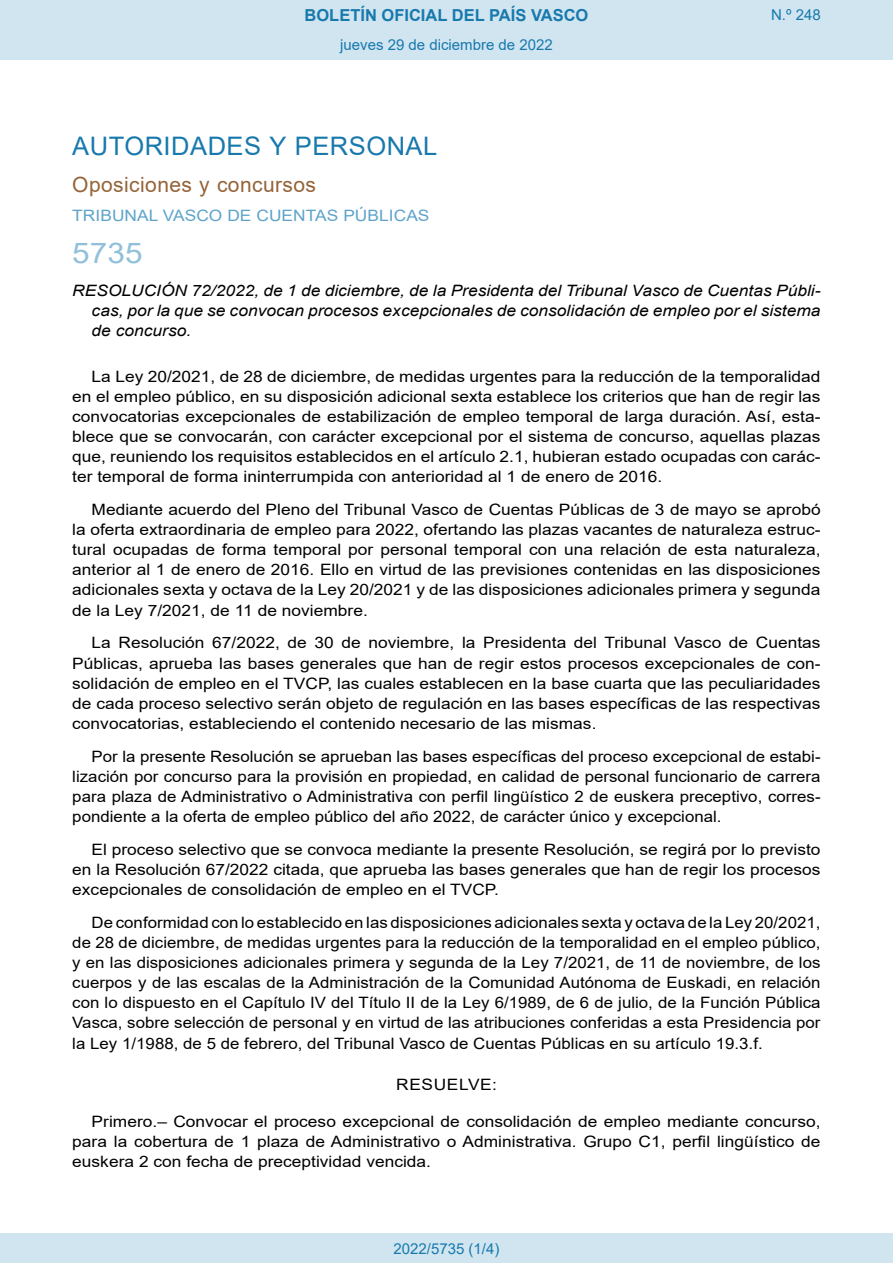
<style>
.page{position:relative;width:893px;height:1263px;background:#fff}
.page>*{position:absolute;margin:0;border:0;box-sizing:border-box;transform-origin:0 0}
.BOPVOrden{font:28.5px "Arial";color:#90c0db;scale:1.11 1}
.BOPVSeccion{font:25.5px "Arial";letter-spacing:.02em;color:#1879ad}
.BOPVSubseccion{font:21px "Arial";letter-spacing:.02em;color:#956338}
.t1{font:700 16.5px "Arial";color:#1879ad}
.BOPVDetalle{font:15.6px/20.1px "Arial";color:#000;text-align:justify;scale:1.11 1}
.BOPVDetalle-2{font:15.6px/20.1px "Arial";color:#000;text-align:justify;scale:1.07 1}
.BOPVTitulo{font:italic 15.6px/20.1px "Arial";color:#000;text-align:justify;scale:1.11 1}
.BOPVOrganismo{font:15.6px "Arial";letter-spacing:.005em;color:#5ea4ca;scale:1.11 1}
.BOPVClave{font:15.6px "Arial";letter-spacing:.035em;color:#000;scale:1.11 1}
.Paginacion_Centro{font:15px "Arial";color:#1879ad}
</style>
<div class="page">
<div style="left:0;top:0;width:893px;height:60px;background:#d0e5f0"></div>
<div style="left:0;top:1233px;width:893px;height:30px;background:#d0e5f0"></div>
<p class="t1" style="left:305px;top:3px;width:285px">BOLETÍN OFICIAL DEL PAÍS VASCO</p>
<p class="Paginacion_Centro" style="left:340px;top:35px;width:214px">jueves 29 de diciembre de 2022</p>
<p class="Paginacion_Centro" style="left:771px;top:5px;width:51px">N.º 248</p>
<p class="BOPVSeccion" style="left:72px;top:128px;width:366px">AUTORIDADES Y PERSONAL</p>
<p class="BOPVSubseccion" style="left:72px;top:170px;width:245px">Oposiciones y concursos</p>
<p class="BOPVOrganismo" style="left:72px;top:205px;width:323px">TRIBUNAL VASCO DE CUENTAS PÚBLICAS</p>
<p class="BOPVOrden" style="left:72px;top:233px;width:65px">5735</p>
<p class="BOPVTitulo" style="left:92px;top:281px;width:658px;text-indent:-19px">RESOLUCIÓN 72/2022, de 1 de diciembre, de la Presidenta del Tribunal Vasco de Cuentas Públi&shy;cas, por la que se convocan procesos excepcionales de consolidación de empleo por el sistema de concurso.</p>
<p class="BOPVDetalle" style="left:72px;top:366px;width:676px;text-indent:19px">La Ley 20/2021, de 28 de diciembre, de medidas urgentes para la reducción de la temporalidad en el empleo público, en su disposición adicional sexta establece los criterios que han de regir las convocatorias excepcionales de estabilización de empleo temporal de larga duración. Así, esta&shy;blece que se convocarán, con carácter excepcional por el sistema de concurso, aquellas plazas que, reuniendo los requisitos establecidos en el artículo 2.1, hubieran estado ocupadas con carác&shy;ter temporal de forma ininterrumpida con anterioridad al 1 de enero de 2016.</p>
<p class="BOPVDetalle" style="left:72px;top:499px;width:676px;text-indent:19px">Mediante acuerdo del Pleno del Tribunal Vasco de Cuentas Públicas de 3 de mayo se aprobó la oferta extraordinaria de empleo para 2022, ofertando las plazas vacantes de naturaleza estruc&shy;tural ocupadas de forma temporal por personal temporal con una relación de esta naturaleza, anterior al 1 de enero de 2016. Ello en virtud de las previsiones contenidas en las disposiciones adicionales sexta y octava de la Ley 20/2021 y de las disposiciones adicionales primera y segunda de la Ley 7/2021, de 11 de noviembre.</p>
<p class="BOPVDetalle" style="left:72px;top:633px;width:676px;text-indent:19px">La Resolución 67/2022, de 30 de noviembre, la Presidenta del Tribunal Vasco de Cuentas Públicas, aprueba las bases generales que han de regir estos procesos excepcionales de con&shy;solidación de empleo en el TVCP, las cuales establecen en la base cuarta que las peculiaridades de cada proceso selectivo serán objeto de regulación en las bases específicas de las respectivas convocatorias, estableciendo el contenido necesario de las mismas.</p>
<p class="BOPVDetalle-2" style="left:72px;top:746px;width:701px;text-indent:19px">Por la presente Resolución se aprueban las bases específicas del proceso excepcional de estabi&shy;lización por concurso para la provisión en propiedad, en calidad de personal funcionario de carrera para plaza de Administrativo o Administrativa con perfil lingüístico 2 de euskera preceptivo, corres&shy;pondiente a la oferta de empleo público del año 2022, de carácter único y excepcional.</p>
<p class="BOPVDetalle" style="left:72px;top:839px;width:676px;text-indent:19px">El proceso selectivo que se convoca mediante la presente Resolución, se regirá por lo previsto en la Resolución 67/2022 citada, que aprueba las bases generales que han de regir los procesos excepcionales de consolidación de empleo en el TVCP.</p>
<p class="BOPVDetalle-2" style="left:72px;top:912px;width:701px;text-indent:19px">De conformidad con lo establecido en las disposiciones adicionales sexta y octava de la Ley 20/2021, de 28 de diciembre, de medidas urgentes para la reducción de la temporalidad en el empleo público, y en las disposiciones adicionales primera y segunda de la Ley 7/2021, de 11 de noviembre, de los cuerpos y de las escalas de la Administración de la Comunidad Autónoma de Euskadi, en relación con lo dispuesto en el Capítulo IV del Título II de la Ley 6/1989, de 6 de julio, de la Función Pública Vasca, sobre selección de personal y en virtud de las atribuciones conferidas a esta Presidencia por la Ley 1/1988, de 5 de febrero, del Tribunal Vasco de Cuentas Públicas en su artículo 19.3.f.</p>
<p class="BOPVClave" style="left:396px;top:1074px;width:92px">RESUELVE:</p>
<p class="BOPVDetalle" style="left:72px;top:1111px;width:676px;text-indent:19px">Primero.– Convocar el proceso excepcional de consolidación de empleo mediante concurso, para la cobertura de 1 plaza de Administrativo o Administrativa. Grupo C1, perfil lingüístico de euskera 2 con fecha de preceptividad vencida.</p>
<p class="Paginacion_Centro" style="left:393px;top:1238px;width:107px">2022/5735 (1/4)</p>
</div>
